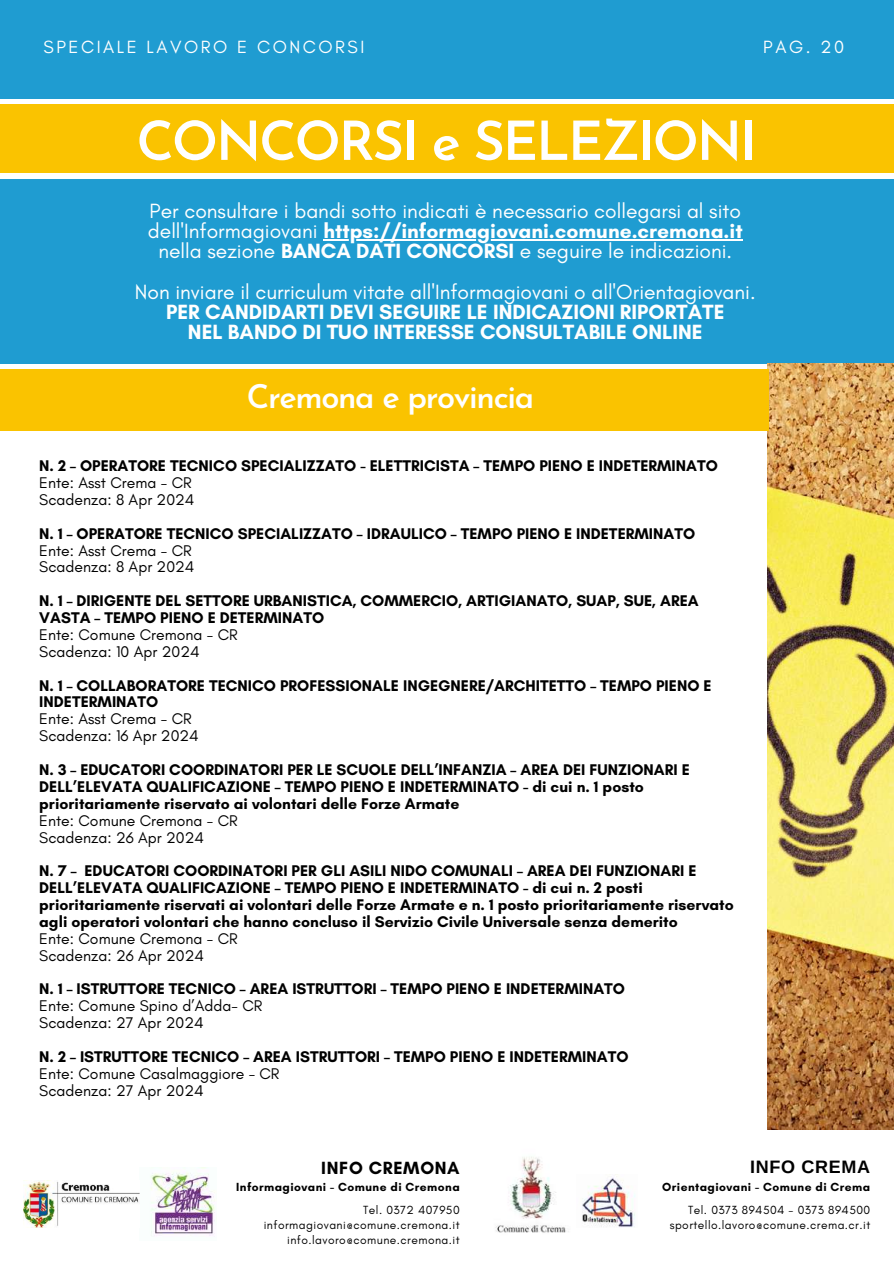
<style>
.page{position:relative;width:894px;height:1264px;background:#fff}
.page>*{position:absolute;margin:0;border:0;box-sizing:border-box;transform-origin:0 0}
.t1{font:600 54px "Josefin Sans";letter-spacing:-.04em;color:#fff}
.t2{font:600 32.55px "Josefin Sans";letter-spacing:-.04em;color:#fff}
.t3{font:21px/20.2px "Glacial Indifference";color:#fff;text-align:center}
.t4{font:700 21px/20.2px "Glacial Indifference";color:#fff;text-align:center}
.t5{font:18px "Glacial Indifference";letter-spacing:.14em;color:#fff}
.t6{font:700 18px "Glacial Indifference";letter-spacing:.035em;color:#000}
.t7{font:700 18px "Arimo";letter-spacing:.035em;color:#000}
.t8{font:700 15.75px/16.8px "Glacial Indifference";color:#000}
.t9{font:15.75px/16.8px "Glacial Indifference";color:#000}
.t10{font:12px/15px "Glacial Indifference";letter-spacing:.035em;color:#000;text-align:right}
.t11{font:700 12px "Glacial Indifference";letter-spacing:.035em;color:#000}
.s1{font-weight:700}
</style>
<div class="page">
<div style="left:0;top:0;width:893px;height:98px;background:#1f9cd1"></div>
<div style="left:0;top:104px;width:893px;height:68px;background:#fac300"></div>
<div style="left:0;top:179px;width:893px;height:184px;background:#1f9cd1"></div>
<hr style="left:323px;top:239px;width:419px;height:1px;background:#fff">
<img style="left:767px;top:363px;width:126px;height:766px">
<div style="left:0;top:369px;width:768px;height:62px;background:#fac300"></div>
<img style="left:495px;top:1157px;width:71px;height:76px">
<img style="left:139px;top:1167px;width:76px;height:69px">
<img style="left:23px;top:1180px;width:116px;height:46px">
<img style="left:582px;top:1174px;width:53px;height:52px">
<p class="t5" style="left:44px;top:36px;width:322px">SPECIALE LAVORO E CONCORSI</p>
<p class="t5" style="left:763px;top:36px;width:82px">PAG. 20</p>
<h1 class="t1" style="left:136px;top:119px;width:622px">CONCORSI e SELEZIONI</h1>
<h3 class="t3" style="left:148px;top:200px;width:596px">Per consultare i bandi sotto indicati è necessario collegarsi al sito dell'Informagiovani <span class="s1">https://informagiovani.comune.cremona.it </span>nella sezione <span class="s1">BANCA DATI CONCORSI</span> e seguire le indicazioni.</h3>
<h3 class="t3" style="left:135px;top:281px;width:622px">Non inviare il curriculum vitate all'Informagiovani o all'Orientagiovani.</h3>
<h3 class="t4" style="left:166px;top:301px;width:559px">PER CANDIDARTI DEVI SEGUIRE LE INDICAZIONI RIPORTATE<br>NEL BANDO DI TUO INTERESSE CONSULTABILE ONLINE</h3>
<h2 class="t2" style="left:247px;top:383px;width:289px">Cremona e provincia</h2>
<p class="t8" style="left:39px;top:457px;width:680px">N. 2 – OPERATORE TECNICO SPECIALIZZATO - ELETTRICISTA – TEMPO PIENO E INDETERMINATO</p>
<p class="t9" style="left:39px;top:474px;width:157px">Ente: Asst Crema - CR<br>Scadenza: 8 Apr 2024</p>
<p class="t8" style="left:39px;top:524px;width:657px">N. 1 – OPERATORE TECNICO SPECIALIZZATO – IDRAULICO – TEMPO PIENO E INDETERMINATO</p>
<p class="t9" style="left:39px;top:541px;width:157px">Ente: Asst Crema - CR<br>Scadenza: 8 Apr 2024</p>
<p class="t8" style="left:39px;top:592px;width:660px">N. 1 – DIRIGENTE DEL SETTORE URBANISTICA, COMMERCIO, ARTIGIANATO, SUAP, SUE, AREA<br>VASTA – TEMPO PIENO E DETERMINATO</p>
<p class="t9" style="left:39px;top:626px;width:200px">Ente: Comune Cremona - CR<br>Scadenza: 10 Apr 2024</p>
<p class="t8" style="left:39px;top:676px;width:673px">N. 1 – COLLABORATORE TECNICO PROFESSIONALE INGEGNERE/ARCHITETTO – TEMPO PIENO E<br>INDETERMINATO</p>
<p class="t9" style="left:39px;top:710px;width:161px">Ente: Asst Crema - CR<br>Scadenza: 16 Apr 2024</p>
<p class="t8" style="left:39px;top:761px;width:652px">N. 3 – EDUCATORI COORDINATORI PER LE SCUOLE DELL’INFANZIA – AREA DEI FUNZIONARI E<br>DELL’ELEVATA QUALIFICAZIONE – TEMPO PIENO E INDETERMINATO - di cui n. 1 posto prioritariamente riservato ai volontari delle Forze Armate</p>
<p class="t9" style="left:39px;top:811px;width:200px">Ente: Comune Cremona - CR<br>Scadenza: 26 Apr 2024</p>
<p class="t8" style="left:39px;top:862px;width:695px">N. 7 – EDUCATORI COORDINATORI PER GLI ASILI NIDO COMUNALI – AREA DEI FUNZIONARI E DELL’ELEVATA QUALIFICAZIONE – TEMPO PIENO E INDETERMINATO - di cui n. 2 posti prioritariamente riservati ai volontari delle Forze Armate e n. 1 posto prioritariamente riservato agli operatori volontari che hanno concluso il Servizio Civile Universale senza demerito</p>
<p class="t9" style="left:39px;top:929px;width:200px">Ente: Comune Cremona - CR<br>Scadenza: 26 Apr 2024</p>
<p class="t8" style="left:39px;top:980px;width:587px">N. 1 – ISTRUTTORE TECNICO – AREA ISTRUTTORI – TEMPO PIENO E INDETERMINATO</p>
<p class="t9" style="left:39px;top:997px;width:225px">Ente: Comune Spino d’Adda- CR<br>Scadenza: 27 Apr 2024</p>
<p class="t8" style="left:39px;top:1048px;width:590px">N. 2 – ISTRUTTORE TECNICO – AREA ISTRUTTORI – TEMPO PIENO E INDETERMINATO</p>
<p class="t9" style="left:39px;top:1064px;width:242px">Ente: Comune Casalmaggiore - CR<br>Scadenza: 27 Apr 2024</p>
<p class="t6" style="left:321px;top:1156px;width:140px">INFO CREMONA</p>
<p class="t11" style="left:236px;top:1179px;width:225px">Informagiovani - Comune di Cremona</p>
<p class="t7" style="left:750px;top:1156px;width:121px">INFO CREMA</p>
<p class="t11" style="left:662px;top:1179px;width:209px">Orientagiovani - Comune di Crema</p>
<p class="t10" style="left:264px;top:1202px;width:197px">Tel. 0372 407950 informagiovani@comune.cremona.it info.lavoro@comune.cremona.it</p>
<p class="t10" style="left:669px;top:1202px;width:202px">Tel. 0373 894504 - 0373 894500 sportello.lavoro@comune.crema.cr.it</p>
</div>
